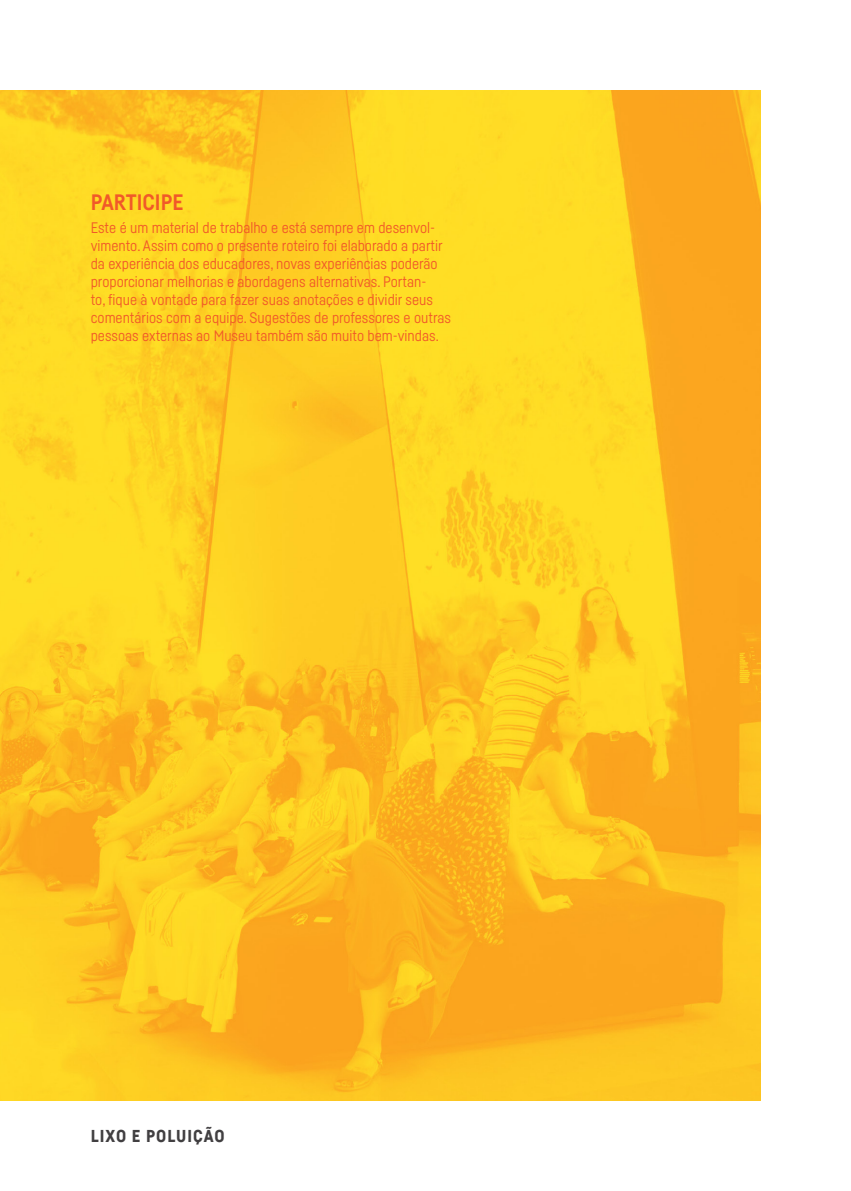
<style>
.page{position:relative;width:851px;height:1191px;background:#fff}
.page>*{position:absolute;margin:0;border:0;box-sizing:border-box;transform-origin:0 0}
.Título_texto{font:700 22px "Fabrikat";color:#f15929}
.t1{font:900 17px "Fabrikat";letter-spacing:.06em;color:#413f41}
.Corpo_Texto{font:15px/18px "Fabrikat";color:#f15929}
</style>
<div class="page">
<img style="left:0;top:91px;width:760px;height:1009px">
<p class="Título_texto" style="left:91px;top:188px;width:94px">PARTICIPE</p>
<p class="Corpo_Texto" style="left:91px;top:219px;width:362px">Este é um material de trabalho e está sempre em desenvol&shy;vimento. Assim como o presente roteiro foi elaborado a partir da experiência dos educadores, novas experiências poderão proporcionar melhorias e abordagens alternativas. Portan-<br>to, fique à vontade para fazer suas anotações e dividir seus comentários com a equipe. Sugestões de professores e outras pessoas externas ao Museu também são muito bem-vindas.</p>
<p class="t1" style="left:91px;top:1125px;width:135px">LIXO E POLUIÇÃO</p>
</div>
